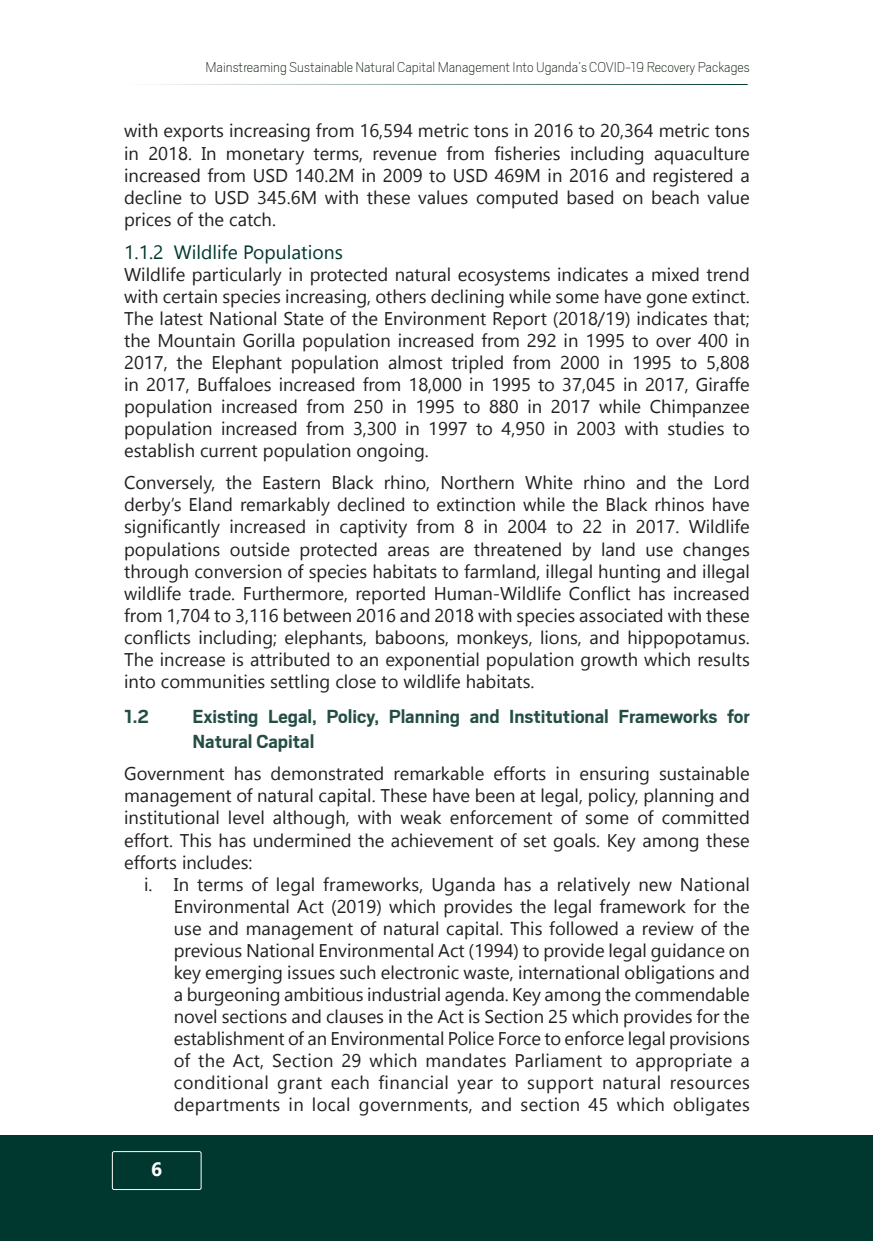
<style>
.page{position:relative;width:874px;height:1241px;background:#fff}
.page>*{position:absolute;margin:0;border:0;box-sizing:border-box;transform-origin:0 0}
.subhead{font:700 21px/25.2px "Scout";color:#244e45}
.Subheading_2_with_a{font:19.25px "Segoe UI Symbol";color:#00372e}
.t1{font:700 19.25px "Segoe UI";color:#fff}
.body{font:18.38px "Segoe UI Symbol";color:#231f20}
.t2{font:100 15.75px "Scout";color:#001200}
</style>
<div class="page">
<div style="left:0;top:1134px;width:872px;height:106px;background:#00372e"></div>
<div style="left:112px;top:1151px;width:89px;height:38px;border:1px solid #fff;border-radius:2px"></div>
<hr style="left:122px;top:84px;width:625px;height:1px;background:#00372e">
<p class="t2" style="left:205px;top:57px;width:545px">Mainstreaming Sustainable Natural Capital Management Into Uganda’s COVID-19 Recovery Packages</p>
<p class="body" style="left:192px;top:120px;width:53px">□ ▼▲ ■</p>
<p class="body" style="left:473px;top:120px;width:56px">▼□■▲ ■</p>
<p class="body" style="left:683px;top:120px;width:67px">▼ ▼□■▲</p>
<p class="body" style="left:128px;top:142px;width:12px">■</p>
<p class="body" style="left:206px;top:142px;width:74px">■ □■ ▼</p>
<p class="body" style="left:388px;top:142px;width:41px">❖ ■◆</p>
<p class="body" style="left:552px;top:142px;width:82px">▲ ■●◆ ■</p>
<p class="body" style="left:663px;top:142px;width:72px">❑◆ ◆●▼◆</p>
<p class="body" style="left:366px;top:164px;width:12px">■</p>
<p class="body" style="left:551px;top:164px;width:12px">■</p>
<p class="body" style="left:624px;top:164px;width:12px">■</p>
<p class="body" style="left:153px;top:186px;width:55px">●■ ▼□</p>
<p class="body" style="left:342px;top:186px;width:154px">▼ ▼ ▲ ❖●◆▲ □</p>
<p class="body" style="left:586px;top:186px;width:59px">▲ □■</p>
<p class="body" style="left:707px;top:186px;width:34px">❖ ●◆</p>
<p class="body" style="left:164px;top:209px;width:42px">▲ □ ▼</p>
<p class="Subheading_2_with_a" style="left:253px;top:241px;width:91px">□ ◆● ▼□■▲</p>
<p class="body" style="left:218px;top:264px;width:86px">▼◆●● ■</p>
<p class="body" style="left:326px;top:264px;width:43px">□▼ ▼</p>
<p class="body" style="left:394px;top:264px;width:58px">■▼◆ ●</p>
<p class="body" style="left:476px;top:264px;width:43px">□▲ ▲▼</p>
<p class="body" style="left:142px;top:286px;width:90px">▼ ▼ ■ ▲</p>
<p class="body" style="left:333px;top:286px;width:60px">▲■ □▼</p>
<p class="body" style="left:419px;top:286px;width:77px">▲ ●■■</p>
<p class="body" style="left:537px;top:286px;width:38px">● ▲□</p>
<p class="body" style="left:623px;top:286px;width:56px">❖ □■</p>
<p class="body" style="left:709px;top:286px;width:37px">▼■▼</p>
<p class="body" style="left:159px;top:308px;width:45px">●▼▲▼</p>
<p class="body" style="left:232px;top:308px;width:127px">▼□■● ▼▼ □ ▼</p>
<p class="body" style="left:393px;top:308px;width:52px">■❖ □■</p>
<p class="body" style="left:640px;top:308px;width:106px">■ ▼▲ ▼▼</p>
<p class="body" style="left:124px;top:330px;width:163px">▼ □◆■▼ ■ □ ●●</p>
<p class="body" style="left:313px;top:330px;width:101px">□ ◆● ▼□■ ■</p>
<p class="body" style="left:567px;top:330px;width:12px">■</p>
<p class="body" style="left:631px;top:330px;width:78px">▼□ □❖ ✔</p>
<p class="body" style="left:739px;top:330px;width:12px">■</p>
<p class="body" style="left:265px;top:352px;width:219px">■▼ □ ◆● ▼□■ ● □▲▼ ▼ ●</p>
<p class="body" style="left:612px;top:352px;width:12px">■</p>
<p class="body" style="left:128px;top:374px;width:12px">■</p>
<p class="body" style="left:207px;top:374px;width:87px">◆ ●□▲ ■</p>
<p class="body" style="left:473px;top:374px;width:12px">■</p>
<p class="body" style="left:538px;top:374px;width:35px">▼□ ✓</p>
<p class="body" style="left:135px;top:396px;width:103px">□ ◆● ▼□■ ■</p>
<p class="body" style="left:396px;top:396px;width:12px">■</p>
<p class="body" style="left:531px;top:396px;width:12px">■</p>
<p class="body" style="left:627px;top:396px;width:6px">●</p>
<p class="body" style="left:711px;top:396px;width:12px">■</p>
<p class="body" style="left:135px;top:418px;width:102px">□ ◆● ▼□■ ■</p>
<p class="body" style="left:409px;top:418px;width:12px">■</p>
<p class="body" style="left:476px;top:418px;width:37px">▼□ ✔</p>
<p class="body" style="left:642px;top:418px;width:51px">▼ ▲▼◆</p>
<p class="body" style="left:716px;top:418px;width:34px">▲ ▼□</p>
<p class="body" style="left:134px;top:440px;width:52px">▲▼ ●▲</p>
<p class="body" style="left:208px;top:440px;width:207px">◆ ■▼ □ ◆● ▼□■ □■ □■</p>
<p class="body" style="left:135px;top:472px;width:98px">□■❖ ▲ ● ▼</p>
<p class="body" style="left:281px;top:472px;width:67px">▲▼ ■ ●</p>
<p class="body" style="left:604px;top:472px;width:80px">■□ ■ ▼</p>
<p class="body" style="left:174px;top:494px;width:50px">▲ ● ■</p>
<p class="body" style="left:316px;top:494px;width:6px">●</p>
<p class="body" style="left:366px;top:494px;width:21px">●■</p>
<p class="body" style="left:454px;top:494px;width:63px">▼■ ▼□■</p>
<p class="body" style="left:615px;top:494px;width:6px">●</p>
<p class="body" style="left:675px;top:494px;width:30px">■□▲</p>
<p class="body" style="left:190px;top:516px;width:56px">■▼● ■</p>
<p class="body" style="left:368px;top:516px;width:32px">▼❖▼</p>
<p class="body" style="left:487px;top:516px;width:87px">■ ✔ ▼□</p>
<p class="body" style="left:615px;top:516px;width:12px">■</p>
<p class="body" style="left:135px;top:538px;width:132px">□ ◆● ▼ □■▲ □◆▼▲</p>
<p class="body" style="left:316px;top:538px;width:43px">□▼ ▼</p>
<p class="body" style="left:600px;top:538px;width:64px">● ■ ◆▲</p>
<p class="body" style="left:124px;top:560px;width:45px">▼ □◆</p>
<p class="body" style="left:203px;top:560px;width:115px">□■❖ ▲ □■ □ ▲</p>
<p class="body" style="left:359px;top:560px;width:101px">▲ ▼ ▼▲ ▼□</p>
<p class="body" style="left:588px;top:560px;width:63px">● ◆■▼ ■</p>
<p class="body" style="left:675px;top:560px;width:41px">■ ●●</p>
<p class="body" style="left:745px;top:560px;width:6px">●</p>
<p class="body" style="left:482px;top:582px;width:61px">■ ●●</p>
<p class="body" style="left:580px;top:582px;width:52px">□■● ▼</p>
<p class="body" style="left:200px;top:604px;width:46px">✔ ▼□ ✓</p>
<p class="body" style="left:409px;top:604px;width:12px">■</p>
<p class="body" style="left:567px;top:604px;width:77px">▲ ▲▲□ ▼</p>
<p class="body" style="left:685px;top:604px;width:56px">▼ ▼ ▲</p>
<p class="body" style="left:133px;top:626px;width:131px">□■● ▼▲ ■●◆ ■</p>
<p class="body" style="left:294px;top:626px;width:71px">● ■▼▲</p>
<p class="body" style="left:405px;top:626px;width:41px">□□■▲</p>
<p class="body" style="left:520px;top:626px;width:90px">▲ ● □■▲ ■</p>
<p class="body" style="left:663px;top:626px;width:40px">□ □▼</p>
<p class="body" style="left:164px;top:648px;width:147px">■ ▲ ▲ ▼▼ ◆▼</p>
<p class="body" style="left:336px;top:648px;width:44px">▼□ ■</p>
<p class="body" style="left:414px;top:648px;width:162px">□■ ■▼ ● □ ◆● ▼□■</p>
<p class="body" style="left:712px;top:648px;width:38px">▲◆●▼▲</p>
<p class="body" style="left:128px;top:670px;width:53px">■▼□ □</p>
<p class="body" style="left:212px;top:670px;width:109px">◆■▼ ▲ ▲ ▼▼●■</p>
<p class="body" style="left:344px;top:670px;width:99px">●□▲ ▼□ ● ●</p>
<p class="body" style="left:500px;top:670px;width:31px">▼ ▼▲</p>
<p class="subhead" style="left:124px;top:702px;width:27px">1.2</p>
<p class="subhead" style="left:192px;top:702px;width:558px">Existing Legal, Policy, Planning and Institutional Frameworks for<br>Natural Capital</p>
<p class="body" style="left:137px;top:763px;width:47px">□❖ ■</p>
<p class="body" style="left:307px;top:763px;width:59px">□■▲▼ ▼</p>
<p class="body" style="left:470px;top:763px;width:271px">● □ ▼▲ ■ ■▲◆ ■ ▲◆▲▼ ■ ●</p>
<p class="body" style="left:149px;top:785px;width:12px">■</p>
<p class="body" style="left:215px;top:785px;width:100px">■▼ □ ■ ▼◆ ●</p>
<p class="body" style="left:504px;top:785px;width:41px">■ ▼ ●</p>
<p class="body" style="left:574px;top:785px;width:41px">● □●</p>
<p class="body" style="left:654px;top:785px;width:51px">● ■■■</p>
<p class="body" style="left:728px;top:785px;width:12px">■</p>
<p class="body" style="left:128px;top:807px;width:197px">■▲▼ ▼◆▼ □■ ● ● ❖ ● ●▼ □◆</p>
<p class="body" style="left:536px;top:807px;width:69px">■▼ □ ▲□</p>
<p class="body" style="left:204px;top:829px;width:71px">▲ ▲ ◆■</p>
<p class="body" style="left:433px;top:829px;width:164px">❖ ■▼ □ ▲▼ □●▲</p>
<p class="body" style="left:667px;top:829px;width:74px">□■ ▼ ▲</p>
<p class="body" style="left:145px;top:851px;width:105px">□▼▲ ■●◆ ▲</p>
<p class="body" style="left:236px;top:873px;width:46px">▲ □ ●</p>
<p class="body" style="left:311px;top:873px;width:6px">●</p>
<p class="body" style="left:464px;top:873px;width:12px">■</p>
<p class="body" style="left:523px;top:873px;width:126px">▲ ●▼❖● ■</p>
<p class="body" style="left:703px;top:873px;width:48px">▼□■ ●</p>
<p class="body" style="left:183px;top:895px;width:52px">■❖ □■</p>
<p class="body" style="left:259px;top:895px;width:32px">■▼ ●</p>
<p class="body" style="left:659px;top:895px;width:71px">□ □ ▼</p>
<p class="body" style="left:336px;top:917px;width:104px">■▼ □ ■ ▼◆ ●</p>
<p class="body" style="left:534px;top:917px;width:52px">▲ □●●□</p>
<p class="body" style="left:657px;top:917px;width:74px">❖ □ ▼</p>
<p class="body" style="left:200px;top:939px;width:44px">❖ □◆▲</p>
<p class="body" style="left:269px;top:939px;width:111px">▼□■ ● ■❖ □■</p>
<p class="body" style="left:404px;top:939px;width:32px">■▼ ●</p>
<p class="body" style="left:458px;top:939px;width:123px">▼ ✔ ▼□ □❖</p>
<p class="body" style="left:608px;top:939px;width:65px">● ● ◆</p>
<p class="body" style="left:696px;top:939px;width:55px">■ □■</p>
<p class="body" style="left:262px;top:961px;width:97px">■ ▲▲◆ ▲ ▲◆</p>
<p class="body" style="left:390px;top:961px;width:58px">● ▼□■</p>
<p class="body" style="left:486px;top:961px;width:166px">▲▼ ■▼ ■▼□■● □ ●</p>
<p class="body" style="left:675px;top:961px;width:65px">▼ □■▲ ■</p>
<p class="body" style="left:197px;top:983px;width:74px">◆ □■■</p>
<p class="body" style="left:324px;top:983px;width:118px">▼ □◆▲ ■ ◆▲▼ ●</p>
<p class="body" style="left:474px;top:983px;width:12px">■</p>
<p class="body" style="left:569px;top:983px;width:43px">□■ ▼</p>
<p class="body" style="left:735px;top:983px;width:6px">●</p>
<p class="body" style="left:174px;top:1005px;width:139px">■□❖ ● ▲ ▼ □■▲ ■</p>
<p class="body" style="left:334px;top:1005px;width:80px">●◆▲▲ ■ ▼</p>
<p class="body" style="left:512px;top:1005px;width:33px">▼□■</p>
<p class="body" style="left:684px;top:1005px;width:47px">▲ □ ▼</p>
<p class="body" style="left:183px;top:1027px;width:51px">▲▼ ●▲</p>
<p class="body" style="left:268px;top:1027px;width:123px">■▼ □ ■ ■❖ □■</p>
<p class="body" style="left:414px;top:1027px;width:59px">■▼ ● □●</p>
<p class="body" style="left:506px;top:1027px;width:95px">□ ▼□ ■ □</p>
<p class="body" style="left:627px;top:1027px;width:123px">● ● □❖▲□■▲</p>
<p class="body" style="left:254px;top:1049px;width:81px">▼ ▼□■</p>
<p class="body" style="left:451px;top:1049px;width:57px">■ ▼▲</p>
<p class="body" style="left:540px;top:1049px;width:88px">● ■▼ ▼□</p>
<p class="body" style="left:183px;top:1071px;width:88px">□■ ▼□■ ●</p>
<p class="body" style="left:444px;top:1071px;width:6px">●</p>
<p class="body" style="left:501px;top:1071px;width:161px">▼□ ▲◆ □▼ ■▼◆ ●</p>
<p class="body" style="left:686px;top:1071px;width:31px">▲□◆</p>
<p class="body" style="left:222px;top:1093px;width:196px">▼ ■▼▲ ■ ●□ ● □❖ ■</p>
<p class="body" style="left:443px;top:1093px;width:156px">■▼▲ ■ ▲ ▼ □■ ✔</p>
<p class="t1" style="left:151px;top:1157px;width:13px">6</p>
</div>
